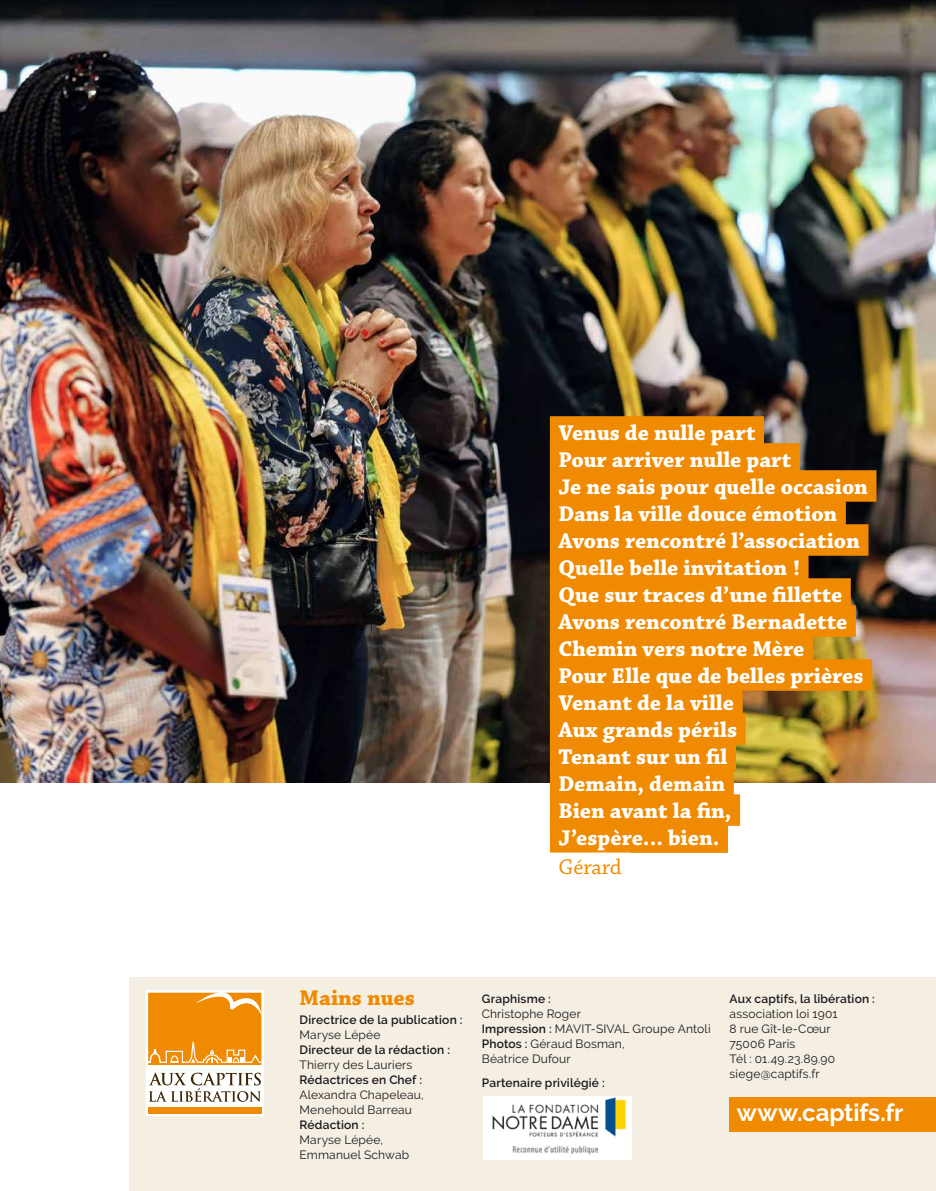
<style>
.page{position:relative;width:936px;height:1191px;background:#fff}
.page>*{position:absolute;margin:0;border:0;box-sizing:border-box;transform-origin:0 0}
.t1{font:700 24px "Raleway";color:#fff}
.t2{font:700 22.5px/27px "Chaparral Pro";color:#fff}
.t3{font:700 22.5px "Chaparral Pro";color:#f08a00}
.t4{font:22.5px "Chaparral Pro";color:#f08a00}
.t5{font:12px/15px "Raleway";letter-spacing:.015em;color:#1a171c}
.t6{font:600 12px "Raleway";letter-spacing:.015em;color:#1a171c}
.s1{font-weight:600}
</style>
<div class="page">
<img style="left:0;top:0;width:935px;height:782px">
<div style="left:129px;top:977px;width:806px;height:214px;background:#f4efe2"></div>
<svg style="left:145px;top:990px;width:119px;height:126px;background:#edb366"></svg>
<div style="left:729px;top:1097px;width:206px;height:34px;background:#f08a00"></div>
<div style="left:483px;top:1095px;width:148px;height:64px;background:#fff"></div>
<img style="left:492px;top:1097px;width:134px;height:58px">
<div style="left:550px;top:416px;width:214px;height:32px;background:#f08a00"></div>
<div style="left:550px;top:443px;width:249px;height:32px;background:#f08a00"></div>
<div style="left:550px;top:470px;width:326px;height:32px;background:#f08a00"></div>
<div style="left:550px;top:497px;width:295px;height:32px;background:#f08a00"></div>
<div style="left:550px;top:524px;width:318px;height:32px;background:#f08a00"></div>
<div style="left:550px;top:551px;width:258px;height:32px;background:#f08a00"></div>
<div style="left:550px;top:578px;width:300px;height:32px;background:#f08a00"></div>
<div style="left:550px;top:605px;width:305px;height:32px;background:#f08a00"></div>
<div style="left:550px;top:632px;width:262px;height:32px;background:#f08a00"></div>
<div style="left:550px;top:659px;width:322px;height:32px;background:#f08a00"></div>
<div style="left:550px;top:686px;width:192px;height:32px;background:#f08a00"></div>
<div style="left:550px;top:713px;width:195px;height:32px;background:#f08a00"></div>
<div style="left:550px;top:740px;width:186px;height:32px;background:#f08a00"></div>
<div style="left:550px;top:767px;width:183px;height:32px;background:#f08a00"></div>
<div style="left:550px;top:794px;width:190px;height:32px;background:#f08a00"></div>
<div style="left:550px;top:821px;width:178px;height:32px;background:#f08a00"></div>
<div style="left:550px;top:852px;width:80px;height:29px;background:#fff"></div>
<p class="t2" style="left:558px;top:420px;width:311px">Venus de nulle part<br>Pour arriver nulle part<br>Je ne sais pour quelle occasion<br>Dans la ville douce émotion<br>Avons rencontré l’association<br>Quelle belle invitation !<br>Que sur traces d’une fillette<br>Avons rencontré Bernadette<br>Chemin vers notre Mère<br>Pour Elle que de belles prières<br>Venant de la ville<br>Aux grands périls<br>Tenant sur un fil<br>Demain, demain<br>Bien avant la fin,<br>J’espère... bien.</p>
<p class="t4" style="left:558px;top:854px;width:65px">Gérard</p>
<p class="t3" style="left:299px;top:984px;width:117px">Mains nues</p>
<p class="t6" style="left:299px;top:1013px;width:164px">Directrice de la publication :</p>
<p class="t5" style="left:299px;top:1027px;width:82px">Maryse Lépée</p>
<p class="t6" style="left:299px;top:1043px;width:152px">Directeur de la rédaction :</p>
<p class="t5" style="left:299px;top:1057px;width:114px">Thierry des Lauriers</p>
<p class="t6" style="left:299px;top:1073px;width:124px">Rédactrices en Chef :</p>
<p class="t5" style="left:299px;top:1087px;width:126px">Alexandra Chapeleau,<br>Menehould Barreau</p>
<p class="t6" style="left:299px;top:1118px;width:66px">Rédaction :</p>
<p class="t5" style="left:299px;top:1132px;width:111px">Maryse Lépée,<br>Emmanuel Schwab</p>
<p class="t6" style="left:482px;top:992px;width:70px">Graphisme :</p>
<p class="t5" style="left:482px;top:1006px;width:230px">Christophe Roger<br><span class="s1">Impression :</span> MAVIT-SIVAL Groupe Antoli<br><span class="s1">Photos :</span> Géraud Bosman,<br>Béatrice Dufour</p>
<p class="t6" style="left:482px;top:1075px;width:124px">Partenaire privilégié :</p>
<p class="t6" style="left:729px;top:992px;width:147px">Aux captifs, la libération :</p>
<p class="t5" style="left:729px;top:1006px;width:109px">association loi 1901<br>8 rue Gît-le-Cœur<br>75006 Paris<br>Tél : 01.49.23.89.90 siege@captifs.fr</p>
<p class="t1" style="left:736px;top:1099px;width:168px">www.captifs.fr</p>
</div>
